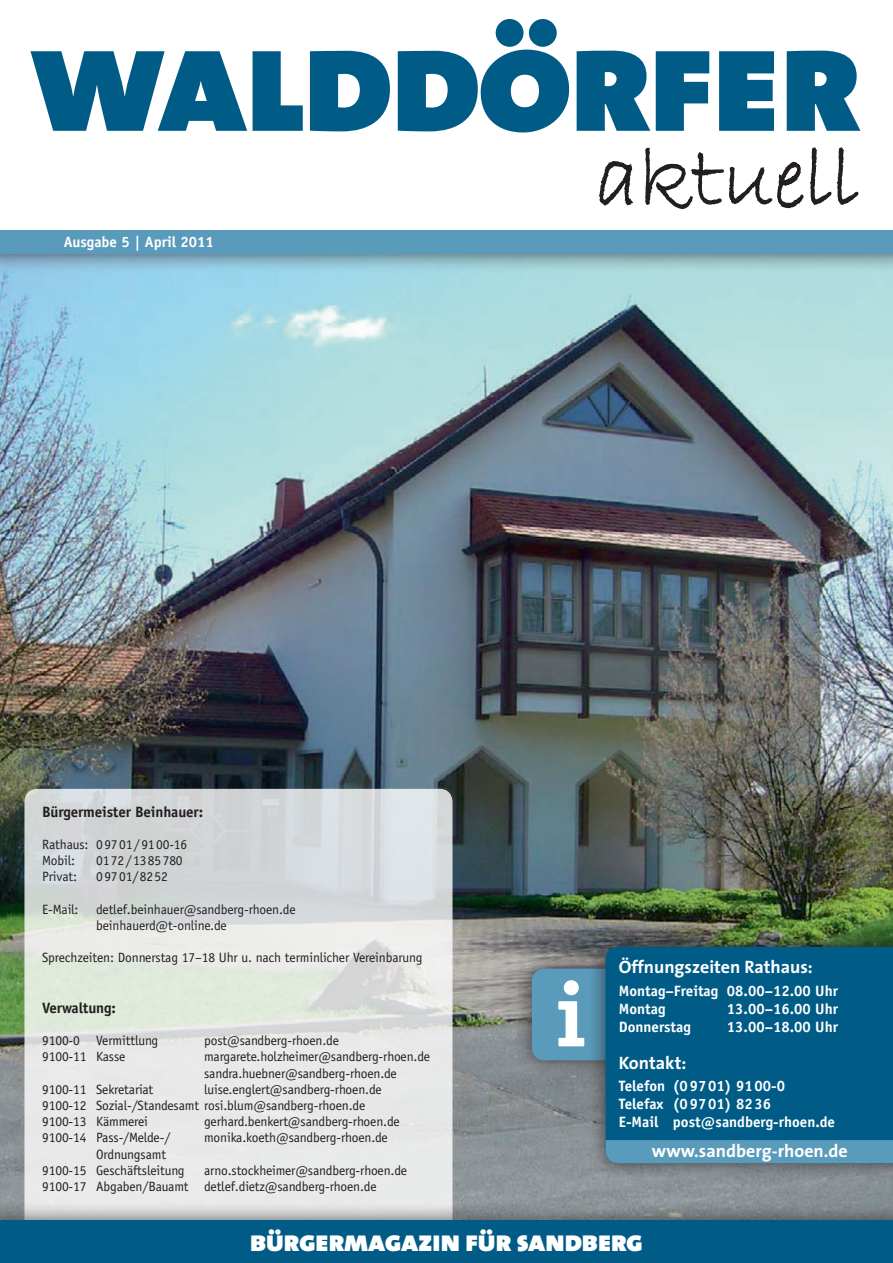
<style>
.page{position:relative;width:893px;height:1263px;background:#fff}
.page>*{position:absolute;margin:0;border:0;box-sizing:border-box;transform-origin:0 0}
.t1{font:153px "The Sans Black Caps";letter-spacing:-.025em;color:#005c86}
.t2{font:700 91.35px "Officina Serif";color:#fff}
.t3{font:88.35px "Bradley Hand ITC";color:#231f20}
.t4{font:29.7px "The Sans Black Caps";letter-spacing:-.025em;color:#fff}
.t5{font:700 18px "The Sans";color:#fff}
.t6{font:700 15px/18px "Officina Sans";color:#fff}
.t7{font:700 15px "Officina Sans";letter-spacing:-.01em;color:#231f20}
.t8{font:13.5px/16.2px "Officina Sans";letter-spacing:-.01em;color:#231f20}
</style>
<div class="page">
<img style="left:0;top:273px;width:893px;height:928px">
<svg style="left:24px;top:789px;width:429px;height:447px;fill:#e5e8e7"></svg>
<div style="left:0;top:1201px;width:893px;height:62px;background:#231f20;opacity:.75"></div>
<div style="left:0;top:1220px;width:893px;height:43px;background:#005c86"></div>
<div style="left:0;top:211px;width:893px;height:62px;background:#231f20;opacity:.75"></div>
<div style="left:0;top:230px;width:893px;height:24px;background:#5a9bbc"></div>
<div style="left:0;top:0;width:893px;height:230px;background:#fff"></div>
<svg style="left:599px;top:161px;width:35px;height:45px"></svg>
<svg style="left:645px;top:147px;width:214px;height:63px"></svg>
<div style="left:513px;top:950px;width:186px;height:129px;background:#231f20;opacity:.75"></div>
<div style="left:532px;top:969px;width:148px;height:91px;background:#5a9bbc;border-radius:13px"></div>
<div style="left:587px;top:928px;width:306px;height:254px;background:#231f20;opacity:.75"></div>
<div style="left:606px;top:947px;width:287px;height:193px;background:#005c86"></div>
<div style="left:606px;top:1140px;width:287px;height:23px;background:#5a9bbc"></div>
<h1 class="t1" style="left:31px;top:-50px;width:832px">walddörfer</h1>
<h3 class="t3" style="left:596px;top:122px;width:265px">aktuell</h3>
<p class="t6" style="left:64px;top:233px;width:152px">Ausgabe 5 | April 2011</p>
<p class="t7" style="left:42px;top:802px;width:162px">Bürgermeister Beinhauer:</p>
<p class="t8" style="left:42px;top:836px;width:147px">Rathaus: 09701/9100-16<br>Mobil:</p>
<p class="t8" style="left:96px;top:852px;width:88px">0172/1385780</p>
<p class="t8" style="left:42px;top:869px;width:36px">Privat:</p>
<p class="t8" style="left:96px;top:869px;width:73px">09701/8252</p>
<p class="t8" style="left:42px;top:901px;width:38px">E-Mail:</p>
<p class="t8" style="left:96px;top:901px;width:201px">detlef.beinhauer@sandberg-rhoen.de beinhauerd@t-online.de</p>
<p class="t8" style="left:42px;top:950px;width:382px">Sprechzeiten: Donnerstag 17–18 Uhr u. nach terminlicher Vereinbarung</p>
<p class="t7" style="left:42px;top:998px;width:75px">Verwaltung:</p>
<p class="t8" style="left:42px;top:1032px;width:118px">9100-0 Vermittlung</p>
<p class="t8" style="left:204px;top:1032px;width:136px">post@sandberg-rhoen.de</p>
<p class="t8" style="left:42px;top:1049px;width:85px">9100-11 Kasse</p>
<p class="t8" style="left:204px;top:1049px;width:227px">margarete.holzheimer@sandberg-rhoen.de sandra.huebner@sandberg-rhoen.de</p>
<p class="t8" style="left:42px;top:1081px;width:113px">9100-11 Sekretariat</p>
<p class="t8" style="left:42px;top:1081px;width:341px;text-indent:162px">luise.englert@sandberg-rhoen.de<br>9100-12 Sozial-/Standesamt rosi.blum@sandberg-rhoen.de<br>9100-13 Kämmerei</p>
<p class="t8" style="left:204px;top:1113px;width:197px">gerhard.benkert@sandberg-rhoen.de</p>
<p class="t8" style="left:42px;top:1130px;width:130px">9100-14 Pass-/Melde-/</p>
<p class="t8" style="left:204px;top:1130px;width:185px">monika.koeth@sandberg-rhoen.de</p>
<p class="t8" style="left:42px;top:1146px;width:144px;text-indent:54px">Ordnungsamt<br>9100-15 Geschäftsleitung</p>
<p class="t8" style="left:42px;top:1162px;width:366px;text-indent:162px">arno.stockheimer@sandberg-rhoen.de<br>9100-17 Abgaben/Bauamt detlef.dietz@sandberg-rhoen.de</p>
<h2 class="t2" style="left:556px;top:958px;width:32px">i</h2>
<h3 class="t5" style="left:619px;top:952px;width:196px">Öffnungszeiten Rathaus:</h3>
<p class="t6" style="left:619px;top:982px;width:221px">Montag–Freitag 08.00–12.00 Uhr<br>Montag</p>
<p class="t6" style="left:727px;top:1000px;width:113px">13.00–16.00 Uhr</p>
<p class="t6" style="left:619px;top:1018px;width:73px">Donnerstag</p>
<p class="t6" style="left:727px;top:1018px;width:113px">13.00–18.00 Uhr</p>
<h3 class="t5" style="left:619px;top:1048px;width:69px">Kontakt:</h3>
<p class="t6" style="left:619px;top:1077px;width:218px">Telefon (09701) 9100-0<br>Telefax (09701) 8236<br>E-Mail post@sandberg-rhoen.de</p>
<h3 class="t5" style="left:652px;top:1136px;width:197px">www.sandberg-rhoen.de</h3>
<h3 class="t4" style="left:250px;top:1215px;width:395px">bürgermagazin für sandberg</h3>
</div>
